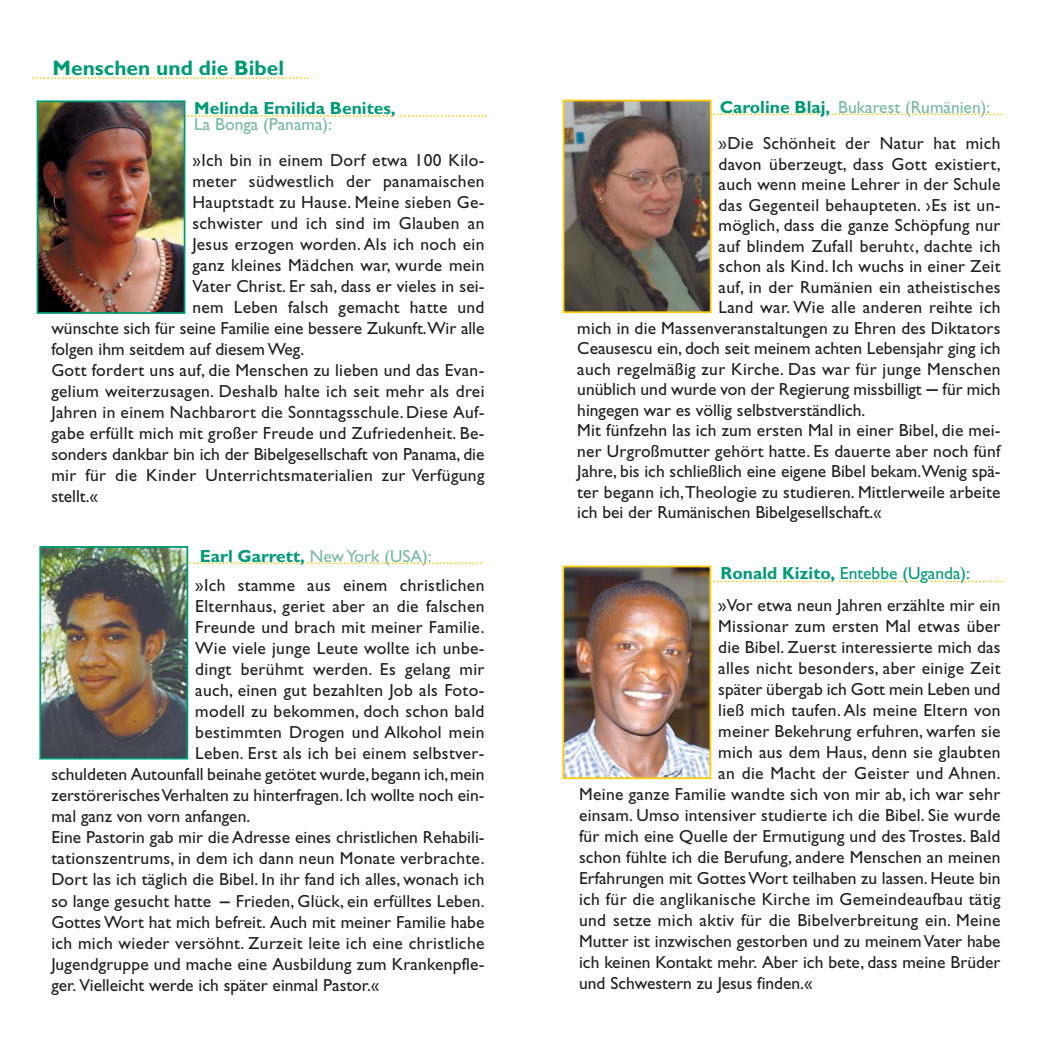
<style>
.page{position:relative;width:1052px;height:1042px;background:#fff}
.page>*{position:absolute;margin:0;border:0;box-sizing:border-box;transform-origin:0 0}
.t1{font:700 21px "Gill Sans";color:#009a76}
.t2{font:17.5px/21px "Gill Sans";letter-spacing:.015em;color:#231f20;text-align:justify}
.t3{font:17.5px "Gill Sans";color:#78b9a3}
.t4{font:17.5px "Gill Sans";color:#009a76}
.t5{font:700 17.5px "Gill Sans";color:#009a76}
.s1{font-weight:700;color:#009a76}
.s2{font-weight:700}
</style>
<div class="page">
<svg style="left:33px;top:77px;width:276px;height:2px"></svg>
<img style="left:40px;top:103px;width:142px;height:208px">
<div style="left:37px;top:100px;width:148px;height:214px;border:2px solid #009a76"></div>
<svg style="left:177px;top:112px;width:310px;height:5px"></svg>
<img style="left:42px;top:549px;width:143px;height:207px">
<div style="left:39px;top:546px;width:149px;height:213px;border:2px solid #009a76"></div>
<svg style="left:187px;top:562px;width:294px;height:3px"></svg>
<svg style="left:220px;top:901px;width:10px;height:2px"></svg>
<svg style="left:711px;top:113px;width:291px;height:2px"></svg>
<img style="left:566px;top:103px;width:142px;height:207px">
<div style="left:563px;top:100px;width:148px;height:213px;border:2px solid #ffcb04"></div>
<hr style="left:820px;top:112px;width:10px;height:4px;background:#fff">
<img style="left:565px;top:568px;width:143px;height:208px">
<div style="left:562px;top:565px;width:149px;height:214px;border:2px solid #ffcb04"></div>
<svg style="left:703px;top:578px;width:299px;height:5px"></svg>
<svg style="left:926px;top:389px;width:12px;height:2px"></svg>
<p class="t1" style="left:52px;top:61px;width:233px">Menschen und die Bibel</p>
<p class="t5" style="left:194px;top:102px;width:203px">Melinda Emilida Benites,</p>
<p class="t3" style="left:194px;top:118px;width:139px">La Bonga (Panama):</p>
<p class="t2" style="left:192px;top:151px;width:293px">»Ich bin in einem Dorf etwa 100 Kilo-</p>
<p class="t2" style="left:192px;top:172px;width:293px">meter südwestlich der panamaischen</p>
<p class="t2" style="left:192px;top:193px;width:294px">Hauptstadt zu Hause. Meine sieben Ge-</p>
<p class="t2" style="left:192px;top:214px;width:293px">schwister und ich sind im Glauben an</p>
<p class="t2" style="left:192px;top:235px;width:293px">Jesus erzogen worden. Als ich noch ein</p>
<p class="t2" style="left:192px;top:256px;width:293px">ganz kleines Mädchen war, wurde mein</p>
<p class="t2" style="left:192px;top:277px;width:293px">Vater Christ. Er sah, dass er vieles in sei-</p>
<p class="t2" style="left:192px;top:298px;width:293px">nem Leben falsch gemacht hatte und</p>
<p class="t2" style="left:51px;top:319px;width:435px">wünschte sich für seine Familie eine bessere Zukunft.Wir alle</p>
<p class="t2" style="left:51px;top:340px;width:254px">folgen ihm seitdem auf diesem Weg.</p>
<p class="t2" style="left:51px;top:361px;width:434px">Gott fordert uns auf, die Menschen zu lieben und das Evan-</p>
<p class="t2" style="left:51px;top:382px;width:435px">gelium weiterzusagen. Deshalb halte ich seit mehr als drei</p>
<p class="t2" style="left:51px;top:403px;width:435px">Jahren in einem Nachbarort die Sonntagsschule. Diese Auf-</p>
<p class="t2" style="left:51px;top:424px;width:435px">gabe erfüllt mich mit großer Freude und Zufriedenheit. Be-</p>
<p class="t2" style="left:51px;top:445px;width:435px">sonders dankbar bin ich der Bibelgesellschaft von Panama, die</p>
<p class="t2" style="left:51px;top:466px;width:435px">mir für die Kinder Unterrichtsmaterialien zur Verfügung</p>
<p class="t2" style="left:51px;top:487px;width:48px">stellt.«</p>
<p class="t3" style="left:200px;top:550px;width:233px"><span class="s1">Earl Garrett,</span> New York (USA):</p>
<p class="t2" style="left:195px;top:576px;width:291px">»Ich stamme aus einem christlichen</p>
<p class="t2" style="left:195px;top:597px;width:291px">Elternhaus, geriet aber an die falschen</p>
<p class="t2" style="left:195px;top:618px;width:291px">Freunde und brach mit meiner Familie.</p>
<p class="t2" style="left:195px;top:639px;width:291px">Wie viele junge Leute wollte ich unbe-</p>
<p class="t2" style="left:195px;top:660px;width:291px">dingt berühmt werden. Es gelang mir</p>
<p class="t2" style="left:195px;top:681px;width:291px">auch, einen gut bezahlten Job als Foto-</p>
<p class="t2" style="left:195px;top:702px;width:291px">modell zu bekommen, doch schon bald</p>
<p class="t2" style="left:195px;top:723px;width:291px">bestimmten Drogen und Alkohol mein</p>
<p class="t2" style="left:195px;top:744px;width:291px">Leben. Erst als ich bei einem selbstver-</p>
<p class="t2" style="left:51px;top:765px;width:435px">schuldeten Autounfall beinahe getötet wurde,begann ich,mein</p>
<p class="t2" style="left:51px;top:786px;width:435px">zerstörerisches Verhalten zu hinterfragen. Ich wollte noch ein-</p>
<p class="t2" style="left:51px;top:807px;width:200px">mal ganz von vorn anfangen.</p>
<p class="t2" style="left:51px;top:828px;width:435px">Eine Pastorin gab mir die Adresse eines christlichen Rehabili-</p>
<p class="t2" style="left:51px;top:849px;width:435px">tationszentrums, in dem ich dann neun Monate verbrachte.</p>
<p class="t2" style="left:51px;top:870px;width:435px">Dort las ich täglich die Bibel. In ihr fand ich alles, wonach ich</p>
<p class="t2" style="left:51px;top:891px;width:161px">so lange gesucht hatte</p>
<p class="t2" style="left:51px;top:891px;width:435px;text-indent:184px">Frieden, Glück, ein erfülltes Leben.<br>Gottes Wort hat mich befreit. Auch mit meiner Familie habe ich mich wieder versöhnt. Zurzeit leite ich eine christliche Jugendgruppe und mache eine Ausbildung zum Krankenpfle&shy;ger. Vielleicht werde ich später einmal Pastor.«</p>
<p class="t3" style="left:720px;top:101px;width:272px"><span class="s1">Caroline Blaj,</span> Bukarest (Rumänien):</p>
<p class="t2" style="left:718px;top:135px;width:283px">»Die Schönheit der Natur hat mich</p>
<p class="t2" style="left:718px;top:155px;width:283px">davon überzeugt, dass Gott existiert,</p>
<p class="t2" style="left:718px;top:176px;width:283px">auch wenn meine Lehrer in der Schule</p>
<p class="t2" style="left:718px;top:196px;width:283px">das Gegenteil behaupteten. ›Es ist un-</p>
<p class="t2" style="left:718px;top:217px;width:283px">möglich, dass die ganze Schöpfung nur</p>
<p class="t2" style="left:718px;top:237px;width:283px">auf blindem Zufall beruht‹, dachte ich</p>
<p class="t2" style="left:718px;top:258px;width:283px">schon als Kind. Ich wuchs in einer Zeit</p>
<p class="t2" style="left:718px;top:278px;width:283px">auf, in der Rumänien ein atheistisches</p>
<p class="t2" style="left:718px;top:299px;width:283px">Land war. Wie alle anderen reihte ich</p>
<p class="t2" style="left:577px;top:319px;width:425px">mich in die Massenveranstaltungen zu Ehren des Diktators</p>
<p class="t2" style="left:577px;top:340px;width:425px">Ceausescu ein, doch seit meinem achten Lebensjahr ging ich</p>
<p class="t2" style="left:577px;top:360px;width:425px">auch regelmäßig zur Kirche. Das war für junge Menschen</p>
<p class="t2" style="left:577px;top:381px;width:425px">unüblich und wurde von der Regierung missbilligt für mich</p>
<p class="t2" style="left:577px;top:401px;width:290px">hingegen war es völlig selbstverständlich.</p>
<p class="t2" style="left:577px;top:422px;width:425px">Mit fünfzehn las ich zum ersten Mal in einer Bibel, die mei-</p>
<p class="t2" style="left:577px;top:442px;width:425px">ner Urgroßmutter gehört hatte. Es dauerte aber noch fünf</p>
<p class="t2" style="left:577px;top:463px;width:425px">Jahre, bis ich schließlich eine eigene Bibel bekam.Wenig spä-</p>
<p class="t2" style="left:577px;top:483px;width:425px">ter begann ich,Theologie zu studieren. Mittlerweile arbeite</p>
<p class="t2" style="left:577px;top:503px;width:306px">ich bei der Rumänischen Bibelgesellschaft.«</p>
<p class="t4" style="left:720px;top:567px;width:251px"><span class="s2">Ronald Kizito,</span> Entebbe (Uganda):</p>
<p class="t2" style="left:718px;top:596px;width:284px">»Vor etwa neun Jahren erzählte mir ein</p>
<p class="t2" style="left:718px;top:617px;width:284px">Missionar zum ersten Mal etwas über</p>
<p class="t2" style="left:718px;top:638px;width:284px">die Bibel. Zuerst interessierte mich das</p>
<p class="t2" style="left:718px;top:659px;width:284px">alles nicht besonders, aber einige Zeit</p>
<p class="t2" style="left:718px;top:680px;width:284px">später übergab ich Gott mein Leben und</p>
<p class="t2" style="left:718px;top:701px;width:284px">ließ mich taufen. Als meine Eltern von</p>
<p class="t2" style="left:718px;top:722px;width:284px">meiner Bekehrung erfuhren, warfen sie</p>
<p class="t2" style="left:718px;top:743px;width:284px">mich aus dem Haus, denn sie glaubten</p>
<p class="t2" style="left:718px;top:764px;width:284px">an die Macht der Geister und Ahnen.</p>
<p class="t2" style="left:579px;top:785px;width:423px">Meine ganze Familie wandte sich von mir ab, ich war sehr</p>
<p class="t2" style="left:579px;top:806px;width:423px">einsam. Umso intensiver studierte ich die Bibel. Sie wurde</p>
<p class="t2" style="left:579px;top:827px;width:423px">für mich eine Quelle der Ermutigung und des Trostes. Bald</p>
<p class="t2" style="left:579px;top:848px;width:423px">schon fühlte ich die Berufung, andere Menschen an meinen</p>
<p class="t2" style="left:579px;top:869px;width:423px">Erfahrungen mit Gottes Wort teilhaben zu lassen. Heute bin</p>
<p class="t2" style="left:579px;top:890px;width:423px">ich für die anglikanische Kirche im Gemeindeaufbau tätig</p>
<p class="t2" style="left:579px;top:911px;width:423px">und setze mich aktiv für die Bibelverbreitung ein. Meine</p>
<p class="t2" style="left:579px;top:932px;width:423px">Mutter ist inzwischen gestorben und zu meinem Vater habe</p>
<p class="t2" style="left:579px;top:953px;width:423px">ich keinen Kontakt mehr. Aber ich bete, dass meine Brüder</p>
<p class="t2" style="left:579px;top:974px;width:235px">und Schwestern zu Jesus finden.«</p>
</div>
